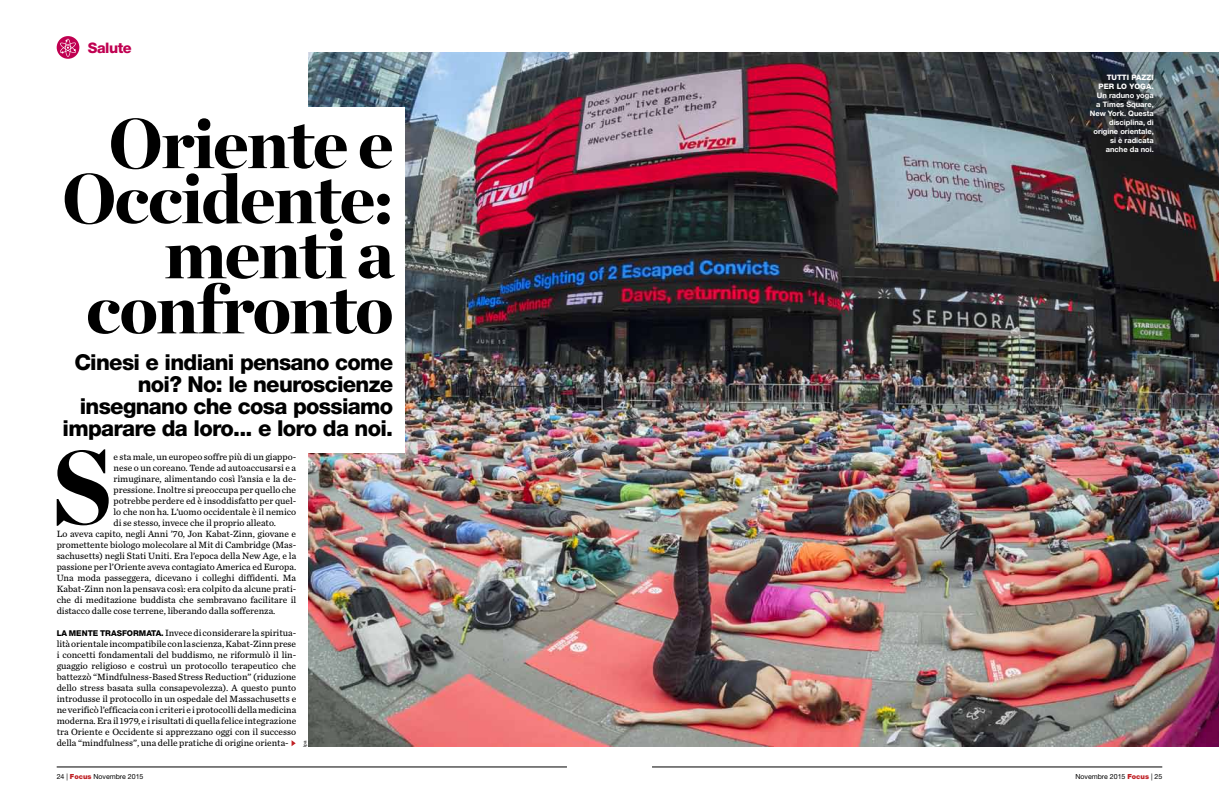
<style>
.page{position:relative;width:1219px;height:803px;background:#fff}
.page>*{position:absolute;margin:0;border:0;box-sizing:border-box;transform-origin:0 0}
.t1{font:900 104.2px "Chronicle Display";color:#000}
.t2{font:900 70px/55px "Chronicle Display";letter-spacing:-.03em;color:#000;text-align:right}
.t3{font:800 22px/22px "Helvetica Neue LT Std";letter-spacing:-.03em;color:#000;text-align:right}
.t4{font:800 14.5px "Helvetica Neue LT Std";color:#c00051}
.t5{font:9.5px/11px "Chronicle Text G3";color:#000;text-align:justify}
.t6{font:700 7.5px/9px "Helvetica Neue LT Std";color:#fff;text-align:right}
.t7{font:800 7.5px/9px "Helvetica Neue LT Std";color:#fff;text-align:right}
.t8{font:7px "Helvetica Neue LT Std";color:#000}
.t9{font:4.5px "Helvetica Neue LT Std";color:#000}
.s1{font-family:"Helvetica Neue LT Std";font-weight:800;font-size:8px}
.s2{font-weight:900;color:#c02327}
</style>
<div class="page">
<img style="left:309px;top:52px;width:910px;height:694px">
<div style="left:90px;top:108px;width:314px;height:345px;background:#fff"></div>
<div style="left:57px;top:36px;width:22px;height:23px;background:#c00051;border-radius:50%"></div>
<svg style="left:60px;top:39px;width:16px;height:18px"></svg>
<svg style="left:292px;top:740px;width:4px;height:6px"></svg>
<hr style="left:57px;top:766px;width:510px;height:1px;background:#000">
<hr style="left:652px;top:766px;width:510px;height:1px;background:#000">
<h3 class="t4" style="left:88px;top:39px;width:45px">Salute</h3>
<h2 class="t2" style="left:62px;top:111px;width:333px">Oriente e<br>Occidente: menti a confronto</h2>
<h3 class="t3" style="left:63px;top:351px;width:332px">Cinesi e indiani pensano come noi? No: le neuroscienze insegnano che cosa possiamo imparare da loro... e loro da noi.</h3>
<h1 class="t1" style="left:52px;top:401px;width:63px">S</h1>
<p class="t5" style="left:114px;top:450px;width:184px">e sta male, un europeo soffre più di un giappo-</p>
<p class="t5" style="left:114px;top:461px;width:184px">nese o un coreano. Tende ad autoaccusarsi e a</p>
<p class="t5" style="left:114px;top:472px;width:184px">rimuginare, alimentando così l’ansia e la de-</p>
<p class="t5" style="left:114px;top:483px;width:184px">pressione. Inoltre si preoccupa per quello che</p>
<p class="t5" style="left:114px;top:494px;width:184px">potrebbe perdere ed è insoddisfatto per quel-</p>
<p class="t5" style="left:114px;top:505px;width:184px">lo che non ha. L’uomo occidentale è il nemico</p>
<p class="t5" style="left:114px;top:516px;width:164px">di se stesso, invece che il proprio alleato.</p>
<p class="t5" style="left:57px;top:527px;width:241px">Lo aveva capito, negli Anni ’70, Jon Kabat-Zinn, giovane e</p>
<p class="t5" style="left:57px;top:538px;width:241px">promettente biologo molecolare al Mit di Cambridge (Mas-</p>
<p class="t5" style="left:57px;top:549px;width:241px">sachusetts) negli Stati Uniti. Era l’epoca della New Age, e la</p>
<p class="t5" style="left:57px;top:560px;width:241px">passione per l’Oriente aveva contagiato America ed Europa.</p>
<p class="t5" style="left:57px;top:571px;width:241px">Una moda passeggera, dicevano i colleghi diffidenti. Ma</p>
<p class="t5" style="left:57px;top:582px;width:241px">Kabat-Zinn non la pensava così: era colpito da alcune prati-</p>
<p class="t5" style="left:57px;top:593px;width:241px">che di meditazione buddista che sembravano facilitare il</p>
<p class="t5" style="left:57px;top:604px;width:220px">distacco dalle cose terrene, liberando dalla sofferenza.</p>
<p class="t5" style="left:57px;top:626px;width:241px"><span class="s1">la Mente trasformata.</span> Invece di considerare la spiritua&shy;lità orientale incompatibile con la scienza, Kabat-Zinn prese i concetti fondamentali del buddismo, ne riformulò il lin&shy;guaggio religioso e costruì un protocollo terapeutico che battezzò “Mindfulness-Based Stress Reduction” (riduzione dello stress basata sulla consapevolezza). A questo punto introdusse il protocollo in un ospedale del Massachusetts e ne verificò l’efficacia con i criteri e i protocolli della medicina moderna. Era il 1979, e i risultati di quella felice integrazione tra Oriente e Occidente si apprezzano oggi con il successo della “mindfulness”, una delle pratiche di origine orienta-</p>
<p class="t9" style="left:302px;top:746px;width:8px;rotate:-90deg">Ipa</p>
<p class="t7" style="left:1099px;top:72px;width:57px">Tutti pazzi per lo Yoga.</p>
<p class="t6" style="left:1090px;top:90px;width:65px">Un raduno yoga<br>a Times Square,<br>New York. Questa disciplina, di origine orientale, si è radicata anche da noi.</p>
<p class="t8" style="left:57px;top:772px;width:88px">24 | <span class="s2">Focus</span> Novembre 2015</p>
<p class="t8" style="left:1075px;top:772px;width:88px">Novembre 2015 <span class="s2">Focus</span> | 25</p>
</div>
